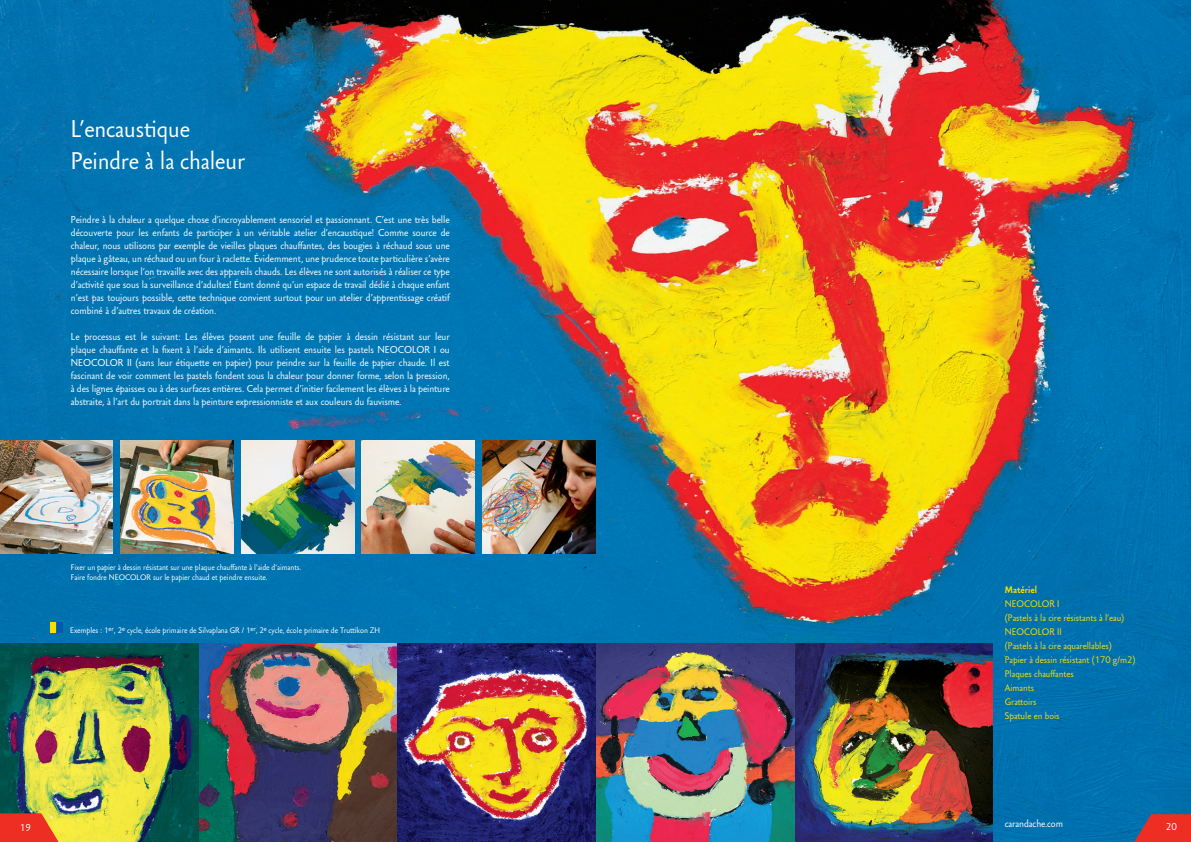
<style>
.page{position:relative;width:1191px;height:842px;background:#fff}
.page>*{position:absolute;margin:0;border:0;box-sizing:border-box;transform-origin:0 0}
.t1{font:24px/32px "Carandache Sans";color:#fff}
.t2{font:10px/13px "Carandache Sans";color:#fff;text-align:justify}
.t3{font:9.5px/14px "Carandache Sans";color:#ffdc01}
.t4{font:900 9.5px "Carandache Sans";color:#ffdc01}
.t5{font:8px/10px "Carandache Sans";color:#fff}
</style>
<div class="page">
<img style="left:0;top:0;width:1191px;height:842px">
<img style="left:0;top:643px;width:992px;height:199px">
<img style="left:120px;top:441px;width:114px;height:113px">
<img style="left:361px;top:441px;width:114px;height:113px">
<img style="left:241px;top:441px;width:113px;height:113px">
<img style="left:482px;top:441px;width:113px;height:113px">
<img style="left:0;top:441px;width:113px;height:113px">
<div style="left:50px;top:623px;width:5px;height:10px;background:#ffdc01"></div>
<div style="left:58px;top:623px;width:5px;height:10px;background:#015aaa"></div>
<svg style="left:0;top:813px;width:59px;height:29px"></svg>
<svg style="left:1134px;top:814px;width:57px;height:28px"></svg>
<h1 class="t1" style="left:71px;top:113px;width:175px">L’encaustique<br>Peindre à la chaleur</h1>
<p class="t2" style="left:71px;top:213px;width:380px">Peindre à la chaleur a quelque chose d’incroyablement sensoriel et passionnant. C’est une très belle découverte pour les enfants de participer à un véritable atelier d’encaustique! Comme source de chaleur, nous utilisons par exemple de vieilles plaques chauffantes, des bougies à réchaud sous une plaque à gâteau, un réchaud ou un four à raclette. Évidemment, une prudence toute particulière s’avère nécessaire lorsque l’on travaille avec des appareils chauds. Les élèves ne sont autorisés à réaliser ce type d’activité que sous la surveillance d’adultes! Étant donné qu’un espace de travail dédié à chaque enfant n’est pas toujours possible, cette technique convient surtout pour un atelier d’apprentissage créatif combiné à d’autres travaux de création.</p>
<p class="t2" style="left:71px;top:330px;width:380px">Le processus est le suivant: Les élèves posent une feuille de papier à dessin résistant sur leur plaque chauffante et la fixent à l’aide d’aimants. Ils utilisent ensuite les pastels NEOCOLOR I ou NEOCOLOR II (sans leur étiquette en papier) pour peindre sur la feuille de papier chaude. Il est fascinant de voir comment les pastels fondent sous la chaleur pour donner forme, selon la pression, à des lignes épaisses ou à des surfaces entières. Cela permet d’initier facilement les élèves à la peinture abstraite, à l’art du portrait dans la peinture expressionniste et aux couleurs du fauvisme.</p>
<p class="t5" style="left:71px;top:562px;width:232px">Fixer un papier à dessin résistant sur une plaque chauffante à l’aide d‘aimants.<br>Faire fondre NEOCOLOR sur le papier chaud et peindre ensuite.</p>
<p class="t5" style="left:70px;top:625px;width:311px">Exemples : 1<sup>er</sup>, 2<sup>e</sup> cycle, école primaire de Silvaplana GR / 1<sup>er</sup>, 2<sup>e</sup> cycle, école primaire de Truttikon ZH</p>
<p class="t4" style="left:1005px;top:583px;width:34px">Matériel</p>
<p class="t3" style="left:1005px;top:596px;width:132px">NEOCOLOR I<br>(Pastels à la cire résistants à l’eau)<br>NEOCOLOR II<br>(Pastels à la cire aquarellables)<br>Papier à dessin résistant (170 g/m2)<br>Plaques chauffantes<br>Aimants<br>Grattoirs<br>Spatule en bois</p>
<p class="t2" style="left:1005px;top:817px;width:60px">carandache.com</p>
<p class="t2" style="left:20px;top:821px;width:12px">19</p>
<p class="t2" style="left:1165px;top:820px;width:12px">20</p>
</div>
